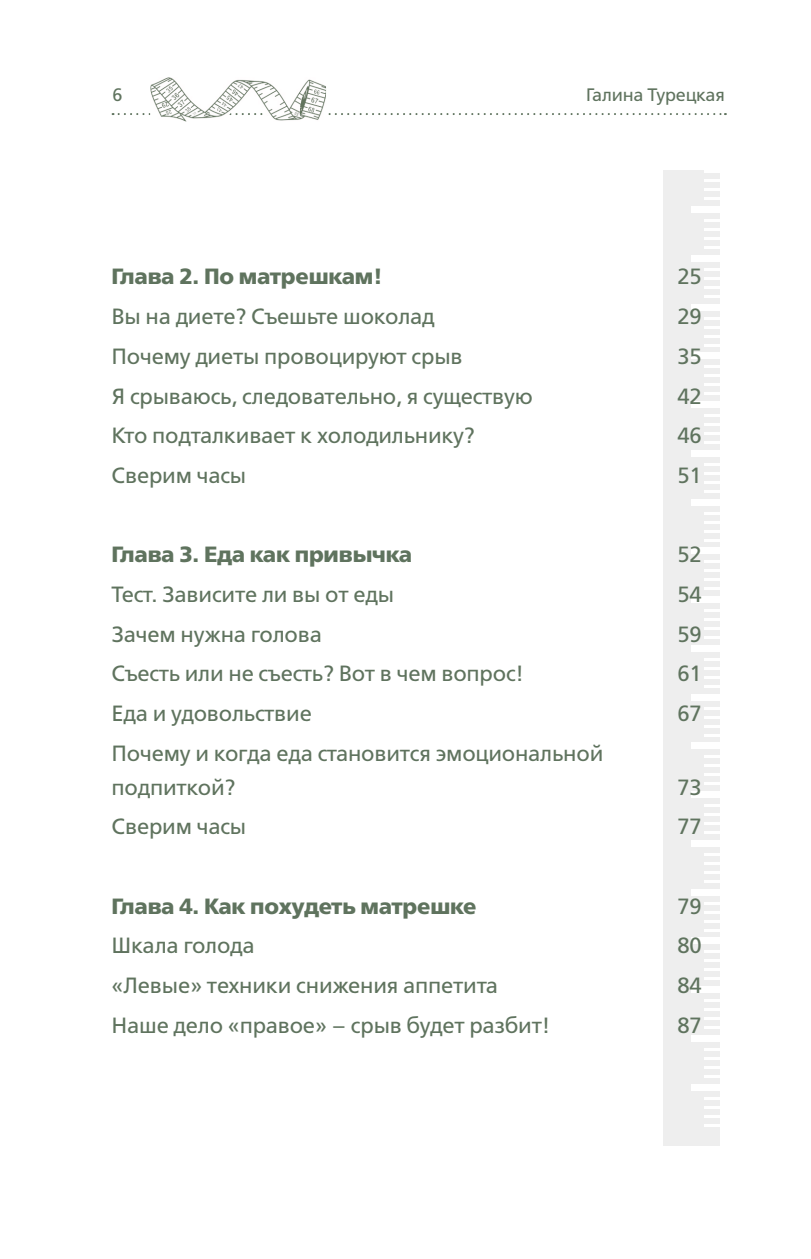
<style>
.page{position:relative;width:811px;height:1259px;background:#fff}
.page>*{position:absolute;margin:0;border:0;box-sizing:border-box;transform-origin:0 0}
.t1{font:22px/34px "Free Set";letter-spacing:-.01em;color:#5f735e}
.t2{font:700 22px "Free Set";letter-spacing:-.01em;color:#5f735e}
.t3{font:18px "Free Set";letter-spacing:-.01em;color:#5f735e}
</style>
<div class="page">
<svg style="left:113px;top:113px;width:613px;height:2px"></svg>
<img style="left:150px;top:77px;width:176px;height:44px">
<div style="left:663px;top:170px;width:57px;height:975px;background:#eee"></div>
<hr style="left:704px;top:219px;width:22px;height:3px;background:#fff">
<hr style="left:704px;top:228px;width:22px;height:3px;background:#fff">
<hr style="left:704px;top:237px;width:22px;height:3px;background:#fff">
<hr style="left:704px;top:246px;width:22px;height:3px;background:#fff">
<div style="left:691px;top:255px;width:35px;height:7px;background:#fff"></div>
<hr style="left:704px;top:170px;width:22px;height:3px;background:#fff">
<hr style="left:704px;top:179px;width:22px;height:3px;background:#fff">
<hr style="left:704px;top:188px;width:22px;height:3px;background:#fff">
<hr style="left:704px;top:197px;width:22px;height:3px;background:#fff">
<div style="left:691px;top:206px;width:35px;height:7px;background:#fff"></div>
<hr style="left:704px;top:268px;width:22px;height:3px;background:#fff">
<hr style="left:704px;top:277px;width:22px;height:3px;background:#fff">
<hr style="left:704px;top:286px;width:22px;height:3px;background:#fff">
<hr style="left:704px;top:295px;width:22px;height:3px;background:#fff">
<div style="left:691px;top:304px;width:35px;height:7px;background:#fff"></div>
<hr style="left:704px;top:317px;width:22px;height:3px;background:#fff">
<hr style="left:704px;top:326px;width:22px;height:3px;background:#fff">
<hr style="left:704px;top:335px;width:22px;height:3px;background:#fff">
<hr style="left:704px;top:344px;width:22px;height:3px;background:#fff">
<hr style="left:704px;top:414px;width:22px;height:3px;background:#fff">
<hr style="left:704px;top:423px;width:22px;height:3px;background:#fff">
<hr style="left:704px;top:432px;width:22px;height:3px;background:#fff">
<hr style="left:704px;top:441px;width:22px;height:3px;background:#fff">
<div style="left:691px;top:450px;width:35px;height:7px;background:#fff"></div>
<hr style="left:704px;top:365px;width:22px;height:3px;background:#fff">
<hr style="left:704px;top:374px;width:22px;height:3px;background:#fff">
<hr style="left:704px;top:383px;width:22px;height:3px;background:#fff">
<hr style="left:704px;top:392px;width:22px;height:3px;background:#fff">
<div style="left:691px;top:401px;width:35px;height:7px;background:#fff"></div>
<hr style="left:704px;top:463px;width:22px;height:3px;background:#fff">
<hr style="left:704px;top:472px;width:22px;height:3px;background:#fff">
<hr style="left:704px;top:481px;width:22px;height:3px;background:#fff">
<hr style="left:704px;top:490px;width:22px;height:3px;background:#fff">
<div style="left:691px;top:499px;width:35px;height:7px;background:#fff"></div>
<hr style="left:704px;top:512px;width:22px;height:3px;background:#fff">
<hr style="left:704px;top:521px;width:22px;height:3px;background:#fff">
<hr style="left:704px;top:530px;width:22px;height:3px;background:#fff">
<hr style="left:704px;top:539px;width:22px;height:3px;background:#fff">
<div style="left:691px;top:352px;width:35px;height:7px;background:#fff"></div>
<hr style="left:704px;top:609px;width:22px;height:3px;background:#fff">
<hr style="left:704px;top:618px;width:22px;height:3px;background:#fff">
<hr style="left:704px;top:627px;width:22px;height:3px;background:#fff">
<hr style="left:704px;top:636px;width:22px;height:3px;background:#fff">
<div style="left:691px;top:645px;width:35px;height:7px;background:#fff"></div>
<hr style="left:704px;top:560px;width:22px;height:3px;background:#fff">
<hr style="left:704px;top:569px;width:22px;height:3px;background:#fff">
<hr style="left:704px;top:578px;width:22px;height:3px;background:#fff">
<hr style="left:704px;top:587px;width:22px;height:3px;background:#fff">
<div style="left:691px;top:596px;width:35px;height:7px;background:#fff"></div>
<hr style="left:704px;top:658px;width:22px;height:3px;background:#fff">
<hr style="left:704px;top:667px;width:22px;height:3px;background:#fff">
<hr style="left:704px;top:676px;width:22px;height:3px;background:#fff">
<hr style="left:704px;top:685px;width:22px;height:3px;background:#fff">
<div style="left:691px;top:694px;width:35px;height:7px;background:#fff"></div>
<hr style="left:704px;top:707px;width:22px;height:3px;background:#fff">
<hr style="left:704px;top:716px;width:22px;height:3px;background:#fff">
<hr style="left:704px;top:725px;width:22px;height:3px;background:#fff">
<hr style="left:704px;top:734px;width:22px;height:3px;background:#fff">
<div style="left:691px;top:547px;width:35px;height:7px;background:#fff"></div>
<hr style="left:704px;top:804px;width:22px;height:3px;background:#fff">
<hr style="left:704px;top:813px;width:22px;height:3px;background:#fff">
<hr style="left:704px;top:822px;width:22px;height:3px;background:#fff">
<hr style="left:704px;top:831px;width:22px;height:3px;background:#fff">
<div style="left:691px;top:840px;width:35px;height:7px;background:#fff"></div>
<hr style="left:704px;top:755px;width:22px;height:3px;background:#fff">
<hr style="left:704px;top:764px;width:22px;height:3px;background:#fff">
<hr style="left:704px;top:773px;width:22px;height:3px;background:#fff">
<hr style="left:704px;top:782px;width:22px;height:3px;background:#fff">
<div style="left:691px;top:791px;width:35px;height:7px;background:#fff"></div>
<hr style="left:704px;top:853px;width:22px;height:3px;background:#fff">
<hr style="left:704px;top:862px;width:22px;height:3px;background:#fff">
<hr style="left:704px;top:871px;width:22px;height:3px;background:#fff">
<hr style="left:704px;top:880px;width:22px;height:3px;background:#fff">
<div style="left:691px;top:889px;width:35px;height:7px;background:#fff"></div>
<hr style="left:704px;top:902px;width:22px;height:3px;background:#fff">
<hr style="left:704px;top:911px;width:22px;height:3px;background:#fff">
<hr style="left:704px;top:920px;width:22px;height:3px;background:#fff">
<hr style="left:704px;top:929px;width:22px;height:3px;background:#fff">
<div style="left:691px;top:742px;width:35px;height:7px;background:#fff"></div>
<hr style="left:704px;top:999px;width:22px;height:3px;background:#fff">
<hr style="left:704px;top:1008px;width:22px;height:3px;background:#fff">
<hr style="left:704px;top:1017px;width:22px;height:3px;background:#fff">
<hr style="left:704px;top:1026px;width:22px;height:3px;background:#fff">
<div style="left:691px;top:1035px;width:35px;height:7px;background:#fff"></div>
<hr style="left:704px;top:950px;width:22px;height:3px;background:#fff">
<hr style="left:704px;top:959px;width:22px;height:3px;background:#fff">
<hr style="left:704px;top:968px;width:22px;height:3px;background:#fff">
<hr style="left:704px;top:977px;width:22px;height:3px;background:#fff">
<div style="left:691px;top:986px;width:35px;height:7px;background:#fff"></div>
<hr style="left:704px;top:1048px;width:22px;height:3px;background:#fff">
<hr style="left:704px;top:1057px;width:22px;height:3px;background:#fff">
<hr style="left:704px;top:1066px;width:22px;height:3px;background:#fff">
<hr style="left:704px;top:1075px;width:22px;height:3px;background:#fff">
<div style="left:691px;top:1084px;width:35px;height:7px;background:#fff"></div>
<hr style="left:704px;top:1097px;width:22px;height:2px;background:#fff">
<hr style="left:704px;top:1106px;width:22px;height:2px;background:#fff">
<hr style="left:704px;top:1115px;width:22px;height:2px;background:#fff">
<hr style="left:704px;top:1124px;width:22px;height:2px;background:#fff">
<div style="left:691px;top:937px;width:35px;height:7px;background:#fff"></div>
<p class="t3" style="left:112px;top:83px;width:12px">6</p>
<p class="t3" style="left:586px;top:83px;width:140px">Галина Турецкая</p>
<p class="t2" style="left:112px;top:261px;width:273px">Глава 2. По матрешкам!</p>
<p class="t1" style="left:677px;top:259px;width:26px">25</p>
<p class="t1" style="left:112px;top:299px;width:325px">Вы на диете? Съешьте шоколад</p>
<p class="t1" style="left:677px;top:299px;width:26px">29</p>
<p class="t1" style="left:112px;top:338px;width:352px">Почему диеты провоцируют срыв</p>
<p class="t1" style="left:677px;top:338px;width:26px">35</p>
<p class="t1" style="left:112px;top:378px;width:423px">Я срываюсь, следовательно, я существую</p>
<p class="t1" style="left:677px;top:378px;width:26px">42</p>
<p class="t1" style="left:112px;top:418px;width:365px">Кто подталкивает к холодильнику?</p>
<p class="t1" style="left:677px;top:418px;width:26px">46</p>
<p class="t1" style="left:112px;top:457px;width:136px">Сверим часы</p>
<p class="t1" style="left:677px;top:457px;width:26px">51</p>
<p class="t2" style="left:112px;top:539px;width:302px">Глава 3. Еда как привычка</p>
<p class="t1" style="left:677px;top:537px;width:26px">52</p>
<p class="t1" style="left:112px;top:576px;width:284px">Тест. Зависите ли вы от еды</p>
<p class="t1" style="left:677px;top:576px;width:26px">54</p>
<p class="t1" style="left:112px;top:616px;width:212px">Зачем нужна голова</p>
<p class="t1" style="left:677px;top:616px;width:26px">59</p>
<p class="t1" style="left:112px;top:656px;width:414px">Съесть или не съесть? Вот в чем вопрос!</p>
<p class="t1" style="left:677px;top:656px;width:26px">61</p>
<p class="t1" style="left:112px;top:695px;width:202px">Еда и удовольствие</p>
<p class="t1" style="left:677px;top:695px;width:26px">67</p>
<p class="t1" style="left:112px;top:735px;width:493px">Почему и когда еда становится эмоциональной подпиткой?</p>
<p class="t1" style="left:677px;top:769px;width:26px">73</p>
<p class="t1" style="left:112px;top:809px;width:136px">Сверим часы</p>
<p class="t1" style="left:677px;top:809px;width:26px">77</p>
<p class="t2" style="left:112px;top:890px;width:367px">Глава 4. Как похудеть матрешке</p>
<p class="t1" style="left:677px;top:888px;width:26px">79</p>
<p class="t1" style="left:112px;top:928px;width:145px">Шкала голода</p>
<p class="t1" style="left:677px;top:928px;width:26px">80</p>
<p class="t1" style="left:112px;top:967px;width:388px">«Левые» техники снижения аппетита</p>
<p class="t1" style="left:677px;top:967px;width:26px">84</p>
<p class="t1" style="left:112px;top:1007px;width:440px">Наше дело «правое» – срыв будет разбит!</p>
<p class="t1" style="left:677px;top:1007px;width:26px">87</p>
</div>
